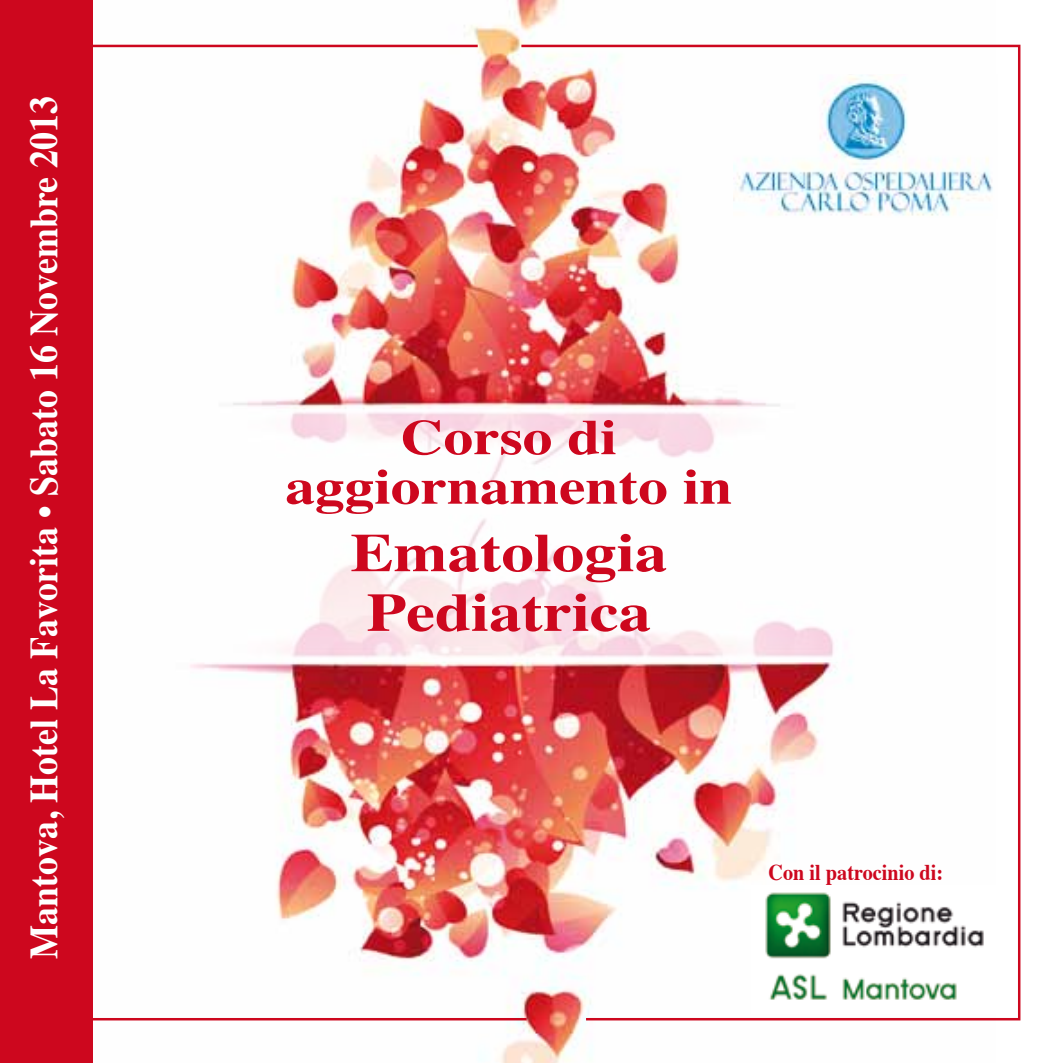
<style>
.page{position:relative;width:1063px;height:1063px;background:#fff}
.page>*{position:absolute;margin:0;border:0;box-sizing:border-box;transform-origin:0 0}
.t1{font:700 54px/59.8px "Times";color:#cd071e;text-align:center;scale:1.2 1}
.t2{font:700 49.5px/49.5px "Times";color:#cd071e;text-align:center;scale:1.2 1}
.t3{font:700 40px "Times";color:#fff;scale:.9 1}
.t4{font:700 22.5px "Times";color:#cd071e;scale:.9 1}
</style>
<div class="page">
<img style="left:92px;top:0;width:490px;height:1063px">
<div style="left:0;top:0;width:92px;height:1063px;background:#cd071e"></div>
<svg style="left:529px;top:43px;width:492px;height:979px"></svg>
<img style="left:92px;top:43px;width:437px;height:979px">
<img style="left:734px;top:74px;width:263px;height:145px">
<img style="left:752px;top:886px;width:245px;height:127px">
<p class="t3" style="left:6px;top:959px;width:960px;rotate:-90deg">Mantova, Hotel La Favorita • Sabato 16 Novembre 2013</p>
<p class="t2" style="left:285px;top:407px;width:374px">Corso di aggiornamento in</p>
<h1 class="t1" style="left:350px;top:517px;width:266px">Ematologia<br>Pediatrica</h1>
<p class="t4" style="left:769px;top:851px;width:195px">Con il patrocinio di:</p>
</div>
